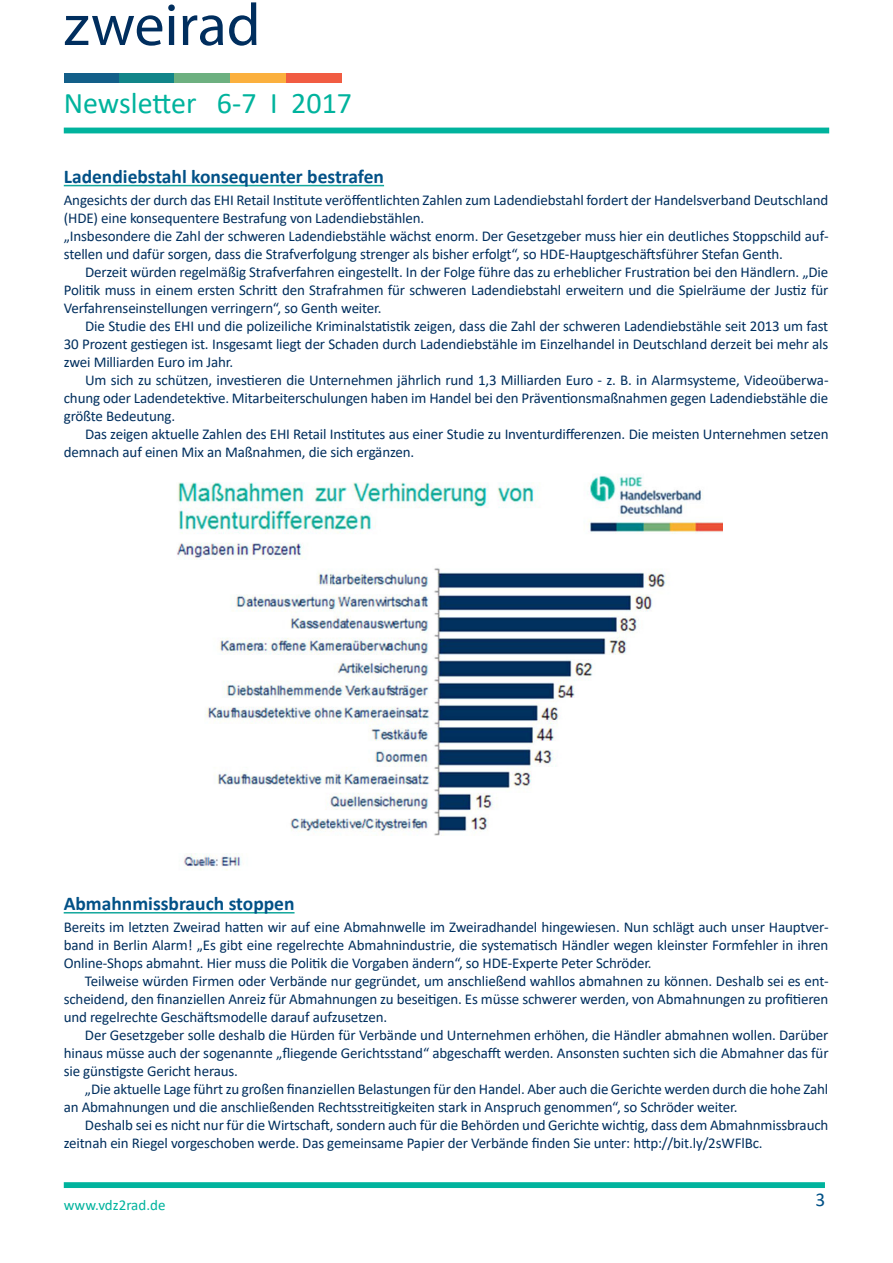
<style>
.page{position:relative;width:893px;height:1263px;background:#fff}
.page>*{position:absolute;margin:0;border:0;box-sizing:border-box;transform-origin:0 0}
.t1{font:60px "Myriad Pro";color:#002e5e}
.t2{font:30px "Calibri";color:#00b39d}
.Headline{font:700 19.5px "Calibri";color:#025187}
.t3{font:19.5px "Calibri";color:#025187}
.F_2{font:15px/18px "Calibri";letter-spacing:-.01em;color:#002f5e;text-align:justify}
.F_1{font:15px/18px "Calibri";letter-spacing:-.01em;color:#002f5e}
.t4{font:15px "Calibri";color:#00b39d}
</style>
<div class="page">
<div style="left:64px;top:128px;width:765px;height:5px;background:#00b39d"></div>
<svg style="left:64px;top:1182px;width:761px;height:6px;background:#07b5a0"></svg>
<div style="left:64px;top:73px;width:55px;height:10px;background:#135f89"></div>
<div style="left:119px;top:73px;width:56px;height:10px;background:#128589"></div>
<div style="left:174px;top:73px;width:56px;height:10px;background:#6db080"></div>
<div style="left:231px;top:73px;width:55px;height:10px;background:#fbb03e"></div>
<div style="left:287px;top:73px;width:55px;height:10px;background:#f15c42"></div>
<hr style="left:64px;top:912px;width:231px;height:1px;background:#13a79c">
<img style="left:177px;top:475px;width:545px;height:395px">
<hr style="left:64px;top:185px;width:320px;height:1px;background:#13a79c">
<h1 class="t1" style="left:64px;top:-12px;width:198px">zweirad</h1>
<h2 class="t2" style="left:64px;top:82px;width:290px">Newsletter 6-7 I 2017</h2>
<p class="Headline" style="left:64px;top:162px;width:322px">Ladendiebstahl konsequenter bestrafen</p>
<p class="F_1" style="left:64px;top:190px;width:766px">Angesichts der durch das EHI Retail Institute veröffentlichten Zahlen zum Ladendiebstahl fordert der Handelsverband Deutschland (HDE) eine konsequentere Bestrafung von Ladendiebstählen.</p>
<p class="F_1" style="left:64px;top:226px;width:766px">„Insbesondere die Zahl der schweren Ladendiebstähle wächst enorm. Der Gesetzgeber muss hier ein deutliches Stoppschild auf&shy;stellen und dafür sorgen, dass die Strafverfolgung strenger als bisher erfolgt“, so HDE-Hauptgeschäftsführer Stefan Genth.</p>
<p class="F_2" style="left:64px;top:262px;width:766px;text-indent:21px">Derzeit würden regelmäßig Strafverfahren eingestellt. In der Folge führe das zu erheblicher Frustration bei den Händlern. „Die Politik muss in einem ersten Schritt den Strafrahmen für schweren Ladendiebstahl erweitern und die Spielräume der Justiz für Verfahrenseinstellungen verringern“, so Genth weiter.</p>
<p class="F_2" style="left:64px;top:316px;width:766px;text-indent:21px">Die Studie des EHI und die polizeiliche Kriminalstatistik zeigen, dass die Zahl der schweren Ladendiebstähle seit 2013 um fast 30 Prozent gestiegen ist. Insgesamt liegt der Schaden durch Ladendiebstähle im Einzelhandel in Deutschland derzeit bei mehr als zwei Milliarden Euro im Jahr.</p>
<p class="F_2" style="left:64px;top:370px;width:766px;text-indent:21px">Um sich zu schützen, investieren die Unternehmen jährlich rund 1,3 Milliarden Euro - z. B. in Alarmsysteme, Videoüberwa&shy;chung oder Ladendetektive. Mitarbeiterschulungen haben im Handel bei den Präventionsmaßnahmen gegen Ladendiebstähle die größte Bedeutung.</p>
<p class="F_2" style="left:64px;top:424px;width:766px;text-indent:21px">Das zeigen aktuelle Zahlen des EHI Retail Institutes aus einer Studie zu Inventurdifferenzen. Die meisten Unternehmen setzen demnach auf einen Mix an Maßnahmen, die sich ergänzen.</p>
<p class="Headline" style="left:64px;top:889px;width:232px">Abmahnmissbrauch stoppen</p>
<p class="F_1" style="left:64px;top:918px;width:766px;text-align:justify">Bereits im letzten Zweirad hatten wir auf eine Abmahnwelle im Zweiradhandel hingewiesen. Nun schlägt auch unser Hauptver&shy;band in Berlin Alarm! „Es gibt eine regelrechte Abmahnindustrie, die systematisch Händler wegen kleinster Formfehler in ihren Online-Shops abmahnt. Hier muss die Politik die Vorgaben ändern“, so HDE-Experte Peter Schröder.</p>
<p class="F_2" style="left:64px;top:972px;width:766px;text-indent:21px">Teilweise würden Firmen oder Verbände nur gegründet, um anschließend wahllos abmahnen zu können. Deshalb sei es ent&shy;scheidend, den finanziellen Anreiz für Abmahnungen zu beseitigen. Es müsse schwerer werden, von Abmahnungen zu profitieren und regelrechte Geschäftsmodelle darauf aufzusetzen.</p>
<p class="F_2" style="left:64px;top:1026px;width:766px;text-indent:21px">Der Gesetzgeber solle deshalb die Hürden für Verbände und Unternehmen erhöhen, die Händler abmahnen wollen. Darüber hinaus müsse auch der sogenannte „fliegende Gerichtsstand“ abgeschafft werden. Ansonsten suchten sich die Abmahner das für sie günstigste Gericht heraus.</p>
<p class="F_2" style="left:64px;top:1080px;width:766px;text-indent:21px">„Die aktuelle Lage führt zu großen finanziellen Belastungen für den Handel. Aber auch die Gerichte werden durch die hohe Zahl an Abmahnungen und die anschließenden Rechtsstreitigkeiten stark in Anspruch genommen“, so Schröder weiter.</p>
<p class="F_2" style="left:64px;top:1116px;width:766px;text-indent:21px">Deshalb sei es nicht nur für die Wirtschaft, sondern auch für die Behörden und Gerichte wichtig, dass dem Abmahnmissbrauch zeitnah ein Riegel vorgeschoben werde. Das gemeinsame Papier der Verbände finden Sie unter: http://bit.ly/2sWFlBc.</p>
<p class="t4" style="left:64px;top:1195px;width:103px">www.vdz2rad.de</p>
<h3 class="t3" style="left:815px;top:1186px;width:11px">3</h3>
</div>
